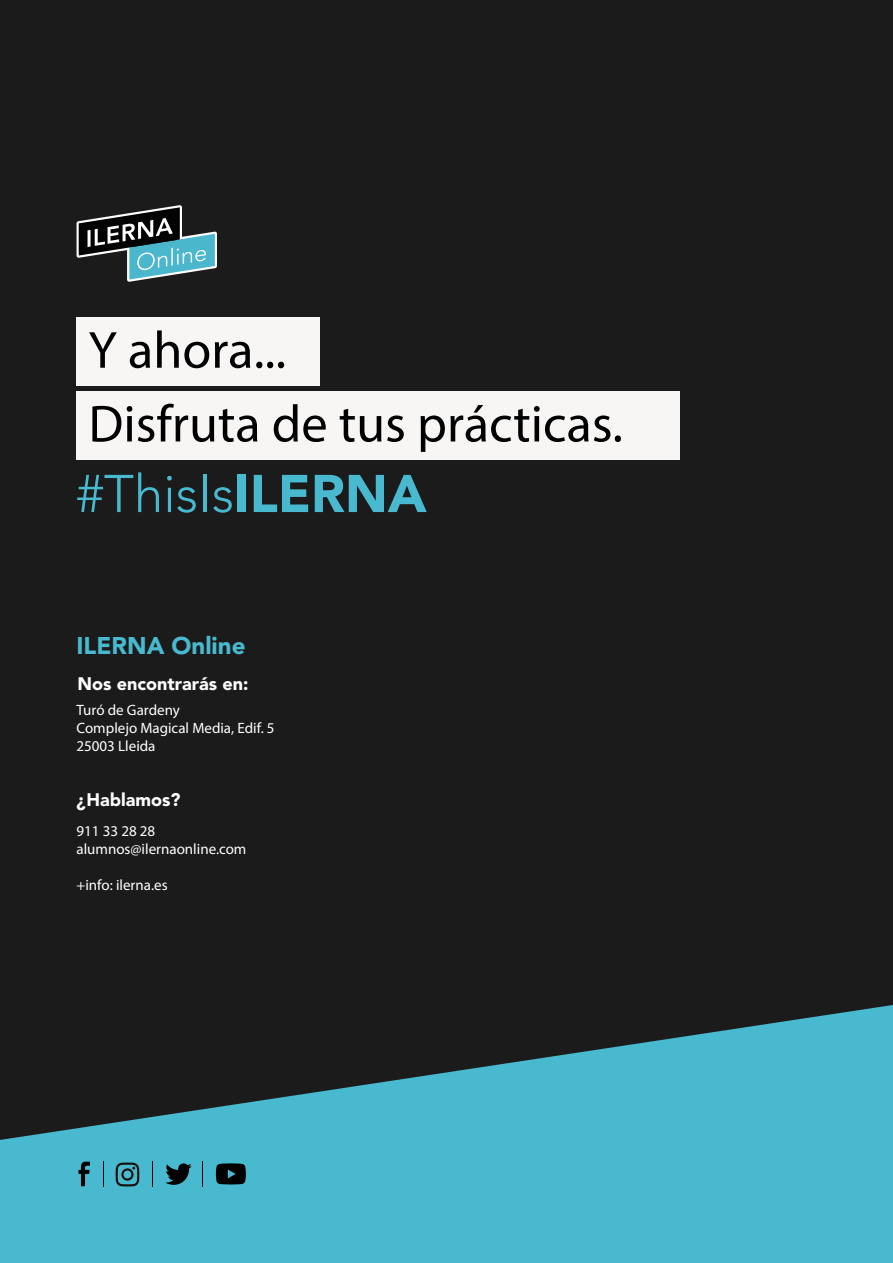
<style>
.page{position:relative;width:893px;height:1263px;background:#fff}
.page>*{position:absolute;margin:0;border:0;box-sizing:border-box;transform-origin:0 0}
.t1{font:52.5px/73.8px "Myriad Pro";color:#000}
.t2{font:300 52.5px "Avenir LT Std";color:#48b9cf}
.t3{font:900 24px "Avenir LT Std";color:#48b9cf}
.t4{font:900 18px "Avenir LT Std";color:#fff}
.t5{font:15px/18px "Myriad Pro";color:#fff}
.s1{font-weight:900}
</style>
<div class="page">
<div style="left:0;top:691px;width:893px;height:572px;background:#48b9cf"></div>
<div style="left:0;top:0;width:893px;height:1140px;background:#1c1b1c"></div>
<div style="left:77px;top:317px;width:243px;height:68px;background:#f7f6f5"></div>
<div style="left:77px;top:391px;width:603px;height:68px;background:#f7f6f5"></div>
<svg style="left:165px;top:1163px;width:27px;height:22px"></svg>
<svg style="left:152px;top:1161px;width:1px;height:25px"></svg>
<svg style="left:103px;top:1161px;width:1px;height:25px"></svg>
<svg style="left:216px;top:1163px;width:30px;height:21px"></svg>
<svg style="left:78px;top:1161px;width:12px;height:25px"></svg>
<svg style="left:116px;top:1162px;width:23px;height:24px"></svg>
<svg style="left:77px;top:205px;width:140px;height:77px;background:#455d63"></svg>
<h1 class="t1" style="left:88px;top:312px;width:536px">Y ahora...<br>Disfruta de tus prácticas.</h1>
<h1 class="t2" style="left:77px;top:463px;width:352px">#ThisIs<span class="s1">ILERNA</span></h1>
<h2 class="t3" style="left:77px;top:631px;width:170px">ILERNA Online</h2>
<p class="t4" style="left:78px;top:673px;width:172px">Nos encontrarás en:</p>
<p class="t5" style="left:77px;top:701px;width:200px">Turó de Gardeny<br>Complejo Magical Media, Edif. 5<br>25003 Lleida</p>
<p class="t4" style="left:77px;top:789px;width:106px">¿Hablamos?</p>
<p class="t5" style="left:77px;top:821px;width:171px">911 33 28 28 alumnos@ilernaonline.com</p>
<p class="t5" style="left:77px;top:875px;width:93px">+info: ilerna.es</p>
</div>
